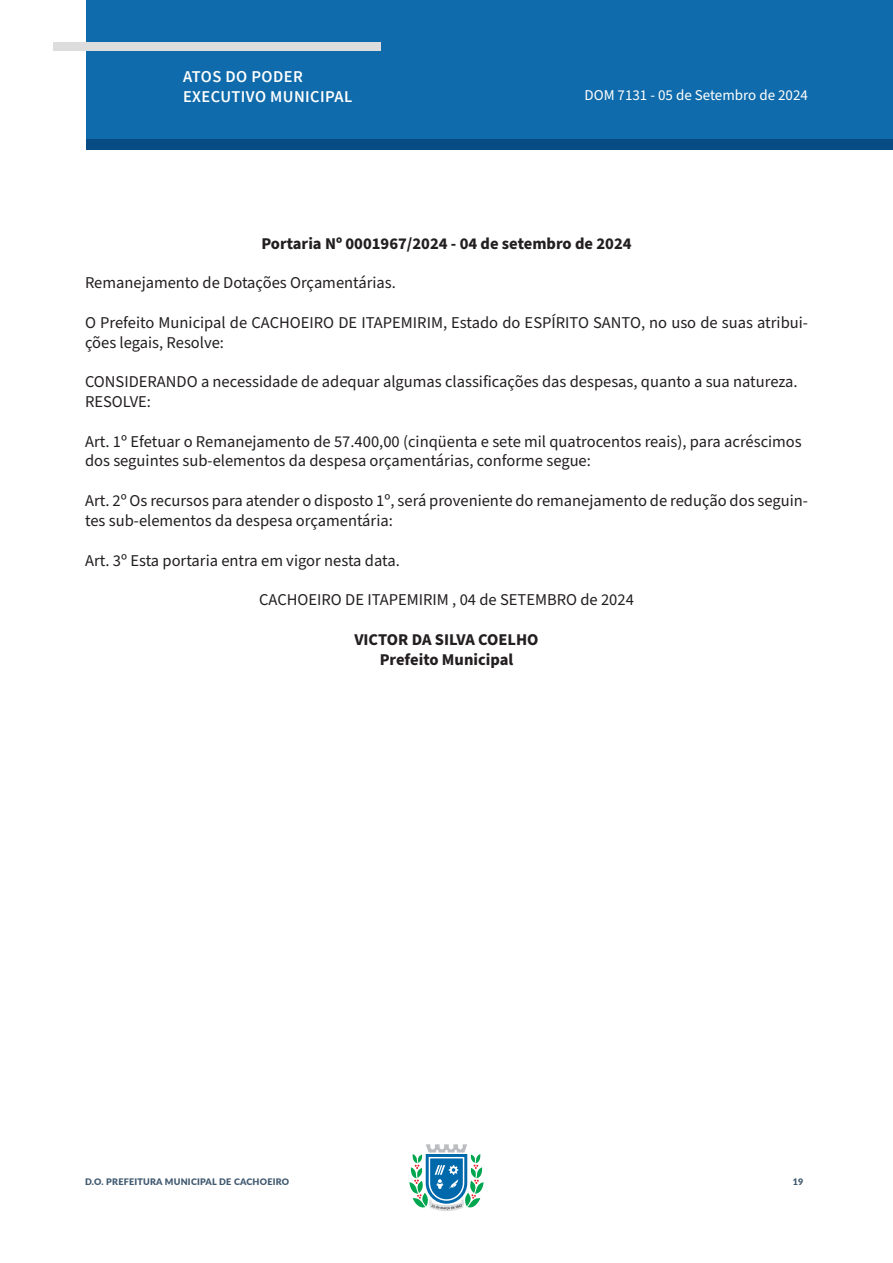
<style>
.page{position:relative;width:893px;height:1263px;background:#fff}
.page>*{position:absolute;margin:0;border:0;box-sizing:border-box;transform-origin:0 0}
.t1{font:16.5px/19.8px "Source Sans Pro";color:#231f20}
.t2{font:700 16.5px "Source Sans Pro";color:#231f20}
.t3{font:600 16.5px/19.8px "Source Sans Pro";letter-spacing:.025em;color:#fff}
.t4{font:15px "Source Sans Pro";color:#fff}
.t5{font:900 9px "Lato";letter-spacing:.025em;color:#405970}
</style>
<div class="page">
<svg style="left:409px;top:1144px;width:75px;height:67px"></svg>
<div style="left:86px;top:0;width:807px;height:140px;background:#0f6bab"></div>
<div style="left:87px;top:140px;width:806px;height:10px;background:#084c86"></div>
<div style="left:53px;top:42px;width:328px;height:9px;background:#ddd"></div>
<hr style="left:0;top:0;width:1px;height:140px;background:#0f6bab">
<p class="t3" style="left:183px;top:67px;width:171px">ATOS DO PODER<br>EXECUTIVO MUNICIPAL</p>
<p class="t4" style="left:584px;top:85px;width:225px">DOM 7131 - 05 de Setembro de 2024</p>
<p class="t2" style="left:261px;top:232px;width:372px">Portaria Nº 0001967/2024 - 04 de setembro de 2024</p>
<p class="t1" style="left:85px;top:273px;width:312px">Remanejamento de Dotações Orçamentárias.</p>
<p class="t1" style="left:85px;top:313px;width:724px">O Prefeito Municipal de CACHOEIRO DE ITAPEMIRIM, Estado do ESPÍRITO SANTO, no uso de suas atribui&shy;ções legais, Resolve:</p>
<p class="t1" style="left:85px;top:372px;width:714px">CONSIDERANDO a necessidade de adequar algumas classificações das despesas, quanto a sua natureza.</p>
<p class="t1" style="left:85px;top:392px;width:67px">RESOLVE:</p>
<p class="t1" style="left:85px;top:432px;width:718px">Art. 1º Efetuar o Remanejamento de 57.400,00 (cinqüenta e sete mil quatrocentos reais), para acréscimos</p>
<p class="t1" style="left:85px;top:452px;width:507px">dos seguintes sub-elementos da despesa orçamentárias, conforme segue:</p>
<p class="t1" style="left:85px;top:491px;width:724px">Art. 2º Os recursos para atender o disposto 1º, será proveniente do remanejamento de redução dos seguin&shy;tes sub-elementos da despesa orçamentária:</p>
<p class="t1" style="left:85px;top:551px;width:316px">Art. 3º Esta portaria entra em vigor nesta data.</p>
<p class="t1" style="left:259px;top:590px;width:376px">CACHOEIRO DE ITAPEMIRIM , 04 de SETEMBRO de 2024</p>
<p class="t2" style="left:354px;top:628px;width:186px">VICTOR DA SILVA COELHO</p>
<p class="t2" style="left:380px;top:648px;width:135px">Prefeito Municipal</p>
<p class="t5" style="left:85px;top:1175px;width:206px">D.O. PREFEITURA MUNICIPAL DE CACHOEIRO</p>
<p class="t5" style="left:793px;top:1175px;width:12px">19</p>
</div>
